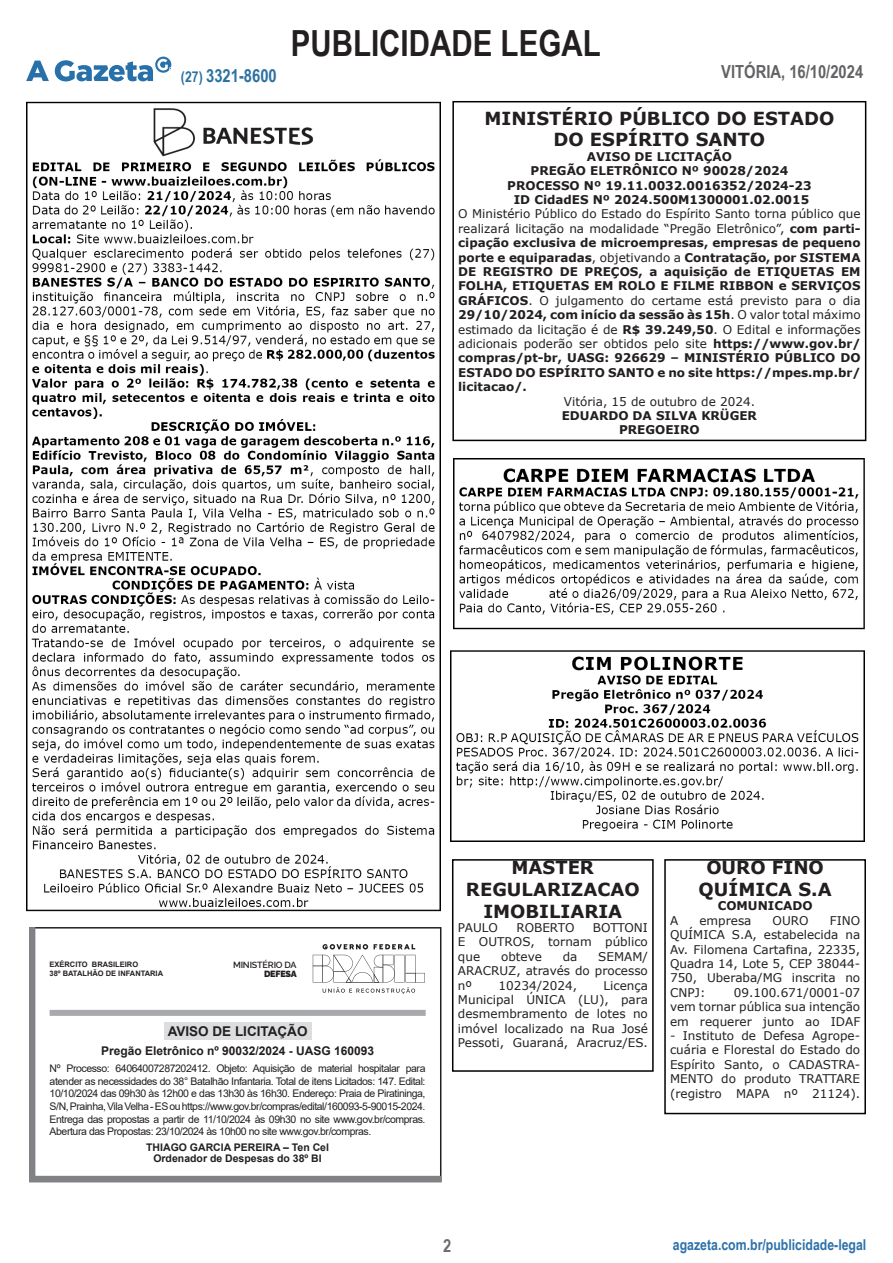
<style>
.page{position:relative;width:893px;height:1263px;background:#fff}
.page>*{position:absolute;margin:0;border:0;box-sizing:border-box;transform-origin:0 0}
.t1{font:700 36px "Arial Narrow";color:#231f20}
.Parágrafo_padrão_PL{font:700 18px/21.6px "Verdana";color:#231f20;text-align:center}
.t2{font:700 18px "Arial Narrow";color:#636366}
.t3{font:700 18px "Arial Narrow";color:#2b71a1}
.t4{font:700 18px "Arial Narrow";color:#6c6d70}
.t5{font:700 15px "Arial Narrow";color:#2d72ab}
.t6{font:700 13.5px "Arial";color:#231f20}
.Parágrafo_padrão_PL-2{font:700 12px/14.4px "Verdana";color:#231f20;text-align:justify}
.Parágrafo_padrão_PL-3{font:12px/14.4px "Verdana";color:#231f20;text-align:justify}
.t7{font:700 12px "Arial";color:#231f20}
.t8{font:10.5px/12.6px "Arial";letter-spacing:-.04em;color:#231f20;text-align:justify}
.t9{font:700 10.5px/11.2px "Arial";color:#231f20;text-align:center}
.t10{font:600 9px/9.8px "Rawline";letter-spacing:-.02em;color:#231f20;text-align:right}
.t11{font:700 7.5px/9px "Arial";color:#231f20}
.s1{font-size:15px}
.s2{font-weight:400}
.s3{font-weight:900}
</style>
<div class="page">
<svg style="left:26px;top:57px;width:145px;height:24px"></svg>
<div style="left:452px;top:859px;width:202px;height:213px;border:2px solid #000"></div>
<div style="left:664px;top:859px;width:202px;height:255px;border:2px solid #000"></div>
<div style="left:452px;top:101px;width:414px;height:340px;border:2px solid #000"></div>
<img style="left:26px;top:101px;width:414px;height:810px">
<svg style="left:29px;top:927px;width:413px;height:256px"></svg>
<div style="left:50px;top:1010px;width:376px;height:6px;background:#a8a9ad"></div>
<div style="left:164px;top:1022px;width:147px;height:17px;background:#dcdddf"></div>
<svg style="left:313px;top:944px;width:112px;height:50px"></svg>
<img style="left:451px;top:650px;width:414px;height:192px">
<img style="left:453px;top:459px;width:412px;height:171px">
<h1 class="t1" style="left:291px;top:16px;width:311px">PUBLICIDADE LEGAL</h1>
<h2 class="t3" style="left:181px;top:62px;width:97px"><span class="s1">(27)</span> 3321-8600</h2>
<h2 class="t2" style="left:721px;top:58px;width:143px">VITÓRIA, 16/10/2024</h2>
<p class="Parágrafo_padrão_PL" style="left:484px;top:107px;width:351px">MINISTÉRIO PÚBLICO DO ESTADO</p>
<p class="Parágrafo_padrão_PL" style="left:554px;top:129px;width:213px">DO ESPÍRITO SANTO</p>
<p class="Parágrafo_padrão_PL-2" style="left:587px;top:149px;width:147px">AVISO DE LICITAÇÃO</p>
<p class="Parágrafo_padrão_PL-2" style="left:531px;top:163px;width:259px">PREGÃO ELETRÔNICO Nº 90028/2024</p>
<p class="Parágrafo_padrão_PL-2" style="left:507px;top:178px;width:306px">PROCESSO Nº 19.11.0032.0016352/2024-23</p>
<p class="Parágrafo_padrão_PL-2" style="left:514px;top:192px;width:297px">ID CidadES Nº 2024.500M1300001.02.0015</p>
<p class="Parágrafo_padrão_PL-2" style="left:458px;top:207px;width:404px"><span class="s2">O Ministério Público do Estado do Espírito Santo torna público que realizará licitação na modalidade “Pregão Eletrônico”,</span> com parti&shy;cipação exclusiva de microempresas, empresas de pequeno porte e equiparadas<span class="s2">, objetivando a</span> Contratação, por SISTEMA DE REGISTRO DE PREÇOS, a aquisição de ETIQUETAS EM FOLHA, ETIQUETAS EM ROLO E FILME RIBBON e SERVIÇOS GRÁFICOS<span class="s2">. O julgamento do certame está previsto para o dia </span>29/10/2024, com início da sessão às 15h<span class="s2">. O valor total máximo estimado da licitação é de</span> R$ 39.249,50<span class="s2">. O Edital e informações adicionais poderão ser obtidos pelo site</span> https://www.gov.br/ compras/pt-br, UASG: 926629 – MINISTÉRIO PÚBLICO DO ESTADO DO ESPÍRITO SANTO e no site https://mpes.mp.br/ licitacao/.</p>
<p class="Parágrafo_padrão_PL-3" style="left:564px;top:394px;width:193px">Vitória, 15 de outubro de 2024.</p>
<p class="Parágrafo_padrão_PL-2" style="left:562px;top:408px;width:197px">EDUARDO DA SILVA KRÜGER</p>
<p class="Parágrafo_padrão_PL-2" style="left:619px;top:423px;width:82px">PREGOEIRO</p>
<p class="t11" style="left:50px;top:960px;width:115px">EXÉRCITO BRASILEIRO<br>38º BATALHÃO DE INFANTARIA</p>
<p class="t10" style="left:233px;top:959px;width:65px">MINISTÉRIO DA<br><span class="s3">DEFESA</span></p>
<p class="t6" style="left:168px;top:1021px;width:141px">AVISO DE LICITAÇÃO</p>
<p class="t7" style="left:101px;top:1043px;width:275px">Pregão Eletrônico nº 90032/2024 - UASG 160093</p>
<p class="t8" style="left:50px;top:1062px;width:377px">Nº Processo: 64064007287202412. Objeto: Aquisição de material hospitalar para atender as necessidades do 38° Batalhão Infantaria. Total de itens Licitados: 147. Edital:<br>10/10/2024 das 09h30 às 12h00 e das 13h30 às 16h30. Endereço: Praia de Piratininga, S/N, Prainha, Vila Velha - ES ou https://www.gov.br/compras/edital/160093-5-90015-2024.<br>Entrega das propostas a partir de 11/10/2024 às 09h30 no site www.gov.br/compras.<br>Abertura das Propostas: 23/10/2024 às 10h00 no site www.gov.br/compras.</p>
<p class="t9" style="left:146px;top:1142px;width:184px">THIAGO GARCIA PEREIRA – Ten Cel<br>Ordenador de Despesas do 38º BI</p>
<p class="Parágrafo_padrão_PL" style="left:512px;top:857px;width:84px">MASTER</p>
<p class="Parágrafo_padrão_PL" style="left:466px;top:878px;width:175px">REGULARIZACAO<br>IMOBILIARIA</p>
<p class="Parágrafo_padrão_PL-3" style="left:458px;top:920px;width:41px">PAULO</p>
<p class="Parágrafo_padrão_PL-3" style="left:516px;top:920px;width:60px">ROBERTO</p>
<p class="Parágrafo_padrão_PL-3" style="left:458px;top:920px;width:191px;text-indent:135px">BOTTONI E OUTROS, tornam público que</p>
<p class="Parágrafo_padrão_PL-3" style="left:458px;top:949px;width:191px;text-indent:140px">SEMAM/ ARACRUZ, através do processo nº</p>
<p class="Parágrafo_padrão_PL-3" style="left:501px;top:949px;width:42px">obteve</p>
<p class="Parágrafo_padrão_PL-3" style="left:563px;top:949px;width:16px">da</p>
<p class="Parágrafo_padrão_PL-3" style="left:499px;top:978px;width:80px">10234/2024,</p>
<p class="Parágrafo_padrão_PL-3" style="left:458px;top:978px;width:191px;text-indent:145px">Licença Municipal ÚNICA (LU), para desmembramento de lotes no imóvel localizado na Rua José Pessoti, Guaraná, Aracruz/ES.</p>
<p class="Parágrafo_padrão_PL" style="left:699px;top:857px;width:135px">OURO FINO<br>QUÍMICA S.A</p>
<p class="Parágrafo_padrão_PL-2" style="left:718px;top:898px;width:96px">COMUNICADO</p>
<p class="Parágrafo_padrão_PL-3" style="left:670px;top:913px;width:10px">A</p>
<p class="Parágrafo_padrão_PL-3" style="left:699px;top:913px;width:54px">empresa</p>
<p class="Parágrafo_padrão_PL-3" style="left:773px;top:913px;width:38px">OURO</p>
<p class="Parágrafo_padrão_PL-3" style="left:670px;top:913px;width:192px;text-indent:160px">FINO QUÍMICA S.A, estabelecida na Av. Filomena Cartafina, 22335, Quadra 14, Lote 5, CEP 38044- 750, Uberaba/MG inscrita no CNPJ:</p>
<p class="Parágrafo_padrão_PL-3" style="left:670px;top:985px;width:192px;text-indent:64px">09.100.671/0001-07 vem tornar pública sua intenção em requerer junto ao IDAF</p>
<p class="Parágrafo_padrão_PL-3" style="left:670px;top:1028px;width:192px">- Instituto de Defesa Agrope&shy;cuária e Florestal do Estado do Espírito Santo, o CADASTRA-MENTO do produto TRATTARE (registro MAPA nº 21124).</p>
<h2 class="t4" style="left:443px;top:1232px;width:10px">2</h2>
<p class="t5" style="left:673px;top:1234px;width:195px">agazeta.com.br/publicidade-legal</p>
</div>
